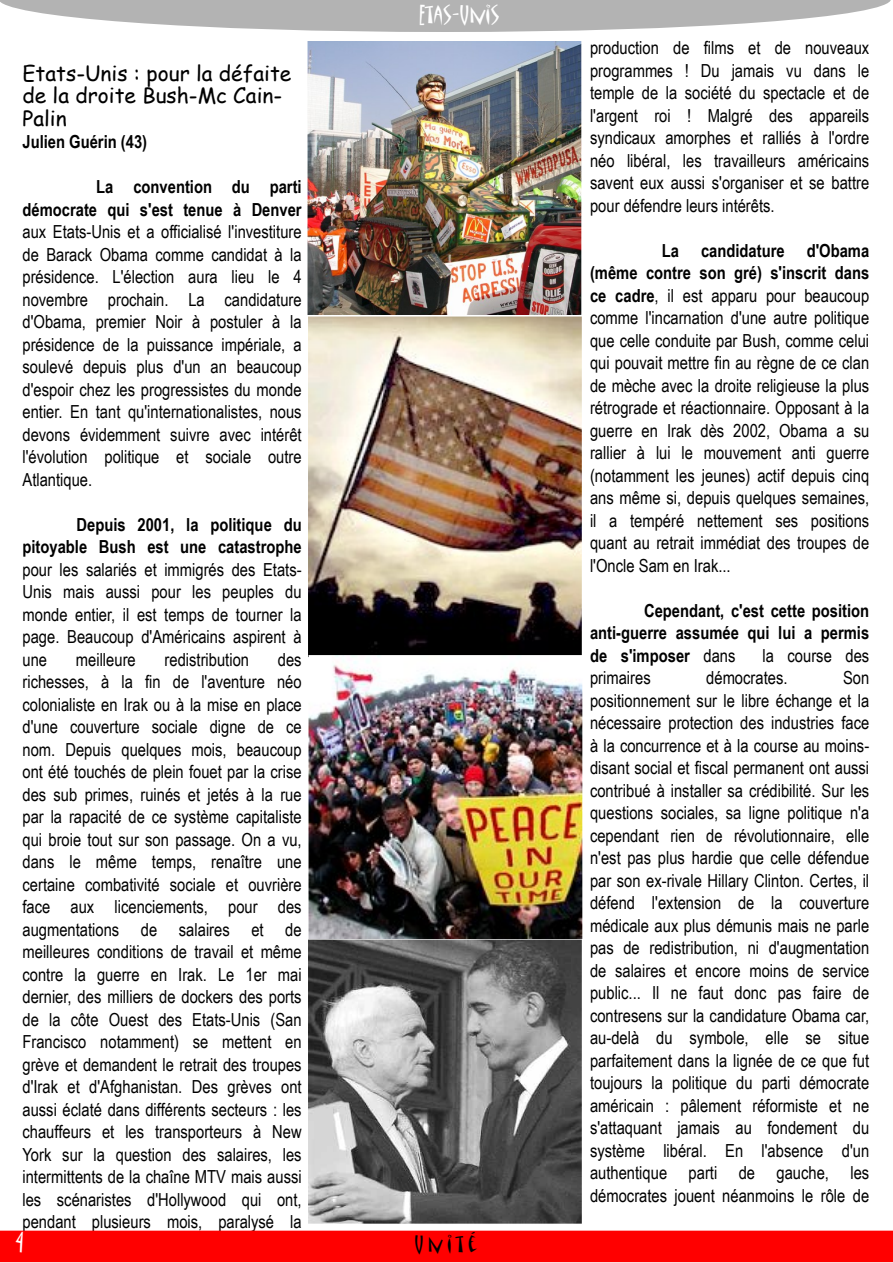
<style>
.page{position:relative;width:893px;height:1263px;background:#fff}
.page>*{position:absolute;margin:0;border:0;box-sizing:border-box;transform-origin:0 0}
.t1{font:22.5px "Matisse ITC";color:#fff}
.t2{font:21px/22.5px "Comic Sans MS";color:#000}
.t3{font:21px "Matisse ITC";letter-spacing:.2em;color:#000}
.t4{font:18px/22.5px "Arial Narrow";color:#000;text-align:justify}
.t5{font:700 18px/22.5px "Arial Narrow";color:#000;text-align:right}
.s1{font-weight:700}
.s2{font-weight:400}
</style>
<div class="page">
<div style="left:0;top:1230px;width:893px;height:32px;background:#f00"></div>
<img style="left:308px;top:41px;width:274px;height:614px">
<img style="left:308px;top:655px;width:274px;height:568px">
<svg style="left:0;top:0;width:891px;height:32px"></svg>
<p class="t1" style="left:419px;top:2px;width:83px">ETAS-UNIS</p>
<p class="t2" style="left:22px;top:62px;width:270px">Etats-Unis : pour la défaite de la droite Bush-Mc Cain-<br>Palin</p>
<p class="t5" style="left:22px;top:131px;width:126px">Julien Guérin (43)</p>
<p class="t5" style="left:22px;top:176px;width:281px">La convention du parti démocrate qui s'est tenue à Denver</p>
<p class="t4" style="left:22px;top:221px;width:281px">aux Etats-Unis et a officialisé l'investiture de Barack Obama comme candidat à la présidence. L'élection aura lieu le 4 novembre prochain. La candidature d'Obama, premier Noir à postuler à la présidence de la puissance impériale, a soulevé depuis plus d'un an beaucoup d'espoir chez les progressistes du monde entier. En tant qu'internationalistes, nous devons évidemment suivre avec intérêt l'évolution politique et sociale outre Atlantique.</p>
<p class="t5" style="left:22px;top:513px;width:281px">Depuis 2001, la politique du pitoyable Bush est une catastrophe</p>
<p class="t4" style="left:22px;top:558px;width:281px">pour les salariés et immigrés des Etats-Unis mais aussi pour les peuples du monde entier, il est temps de tourner la page. Beaucoup d'Américains aspirent à une</p>
<p class="t4" style="left:22px;top:648px;width:281px;text-indent:255px">des richesses, à la fin de l'aventure néo colonialiste en Irak ou à la mise en place d'une couverture sociale digne de ce nom. Depuis quelques mois, beaucoup ont été touchés de plein fouet par la crise des sub primes, ruinés et jetés à la rue par la rapacité de ce système capitaliste qui broie tout sur son passage. On a vu, dans le même temps, renaître une certaine combativité sociale et ouvrière face aux licenciements, pour des augmentations de salaires et de meilleures conditions de travail et même contre la guerre en Irak. Le 1er mai dernier, des milliers de dockers des ports de la côte Ouest des Etats-Unis (San Francisco notamment) se mettent en grève et demandent le retrait des troupes d'Irak et d'Afghanistan. Des grèves ont aussi éclaté dans différents secteurs : les chauffeurs et les transporteurs à New York sur la question des salaires, les intermittents de la chaîne MTV mais aussi les scénaristes d'Hollywood qui ont, pendant plusieurs mois, paralysé la</p>
<p class="t1" style="left:15px;top:1229px;width:10px">4</p>
<p class="t3" style="left:414px;top:1233px;width:64px">UNITÉ</p>
<p class="t4" style="left:76px;top:648px;width:61px">meilleure</p>
<p class="t4" style="left:165px;top:648px;width:86px">redistribution</p>
<p class="t4" style="left:590px;top:37px;width:281px">production de films et de nouveaux programmes ! Du jamais vu dans le temple de la société du spectacle et de l'argent roi ! Malgré des appareils syndicaux amorphes et ralliés à l'ordre néo libéral, les travailleurs américains savent eux aussi s'organiser et se battre pour défendre leurs intérêts.</p>
<p class="t4" style="left:590px;top:239px;width:281px;text-indent:72px"><span class="s1">La candidature d'Obama (même contre son gré) s'inscrit dans ce cadre</span>, il est apparu pour beaucoup comme l'incarnation d'une autre politique que celle conduite par Bush, comme celui qui pouvait mettre fin au règne de ce clan de mèche avec la droite religieuse la plus rétrograde et réactionnaire. Opposant à la guerre en Irak dès 2002, Obama a su rallier à lui le mouvement anti guerre (notamment les jeunes) actif depuis cinq ans même si, depuis quelques semaines, il a tempéré nettement ses positions quant au retrait immédiat des troupes de l'Oncle Sam en Irak...</p>
<p class="t5" style="left:590px;top:599px;width:281px;text-align:justify;text-indent:54px">Cependant, c'est cette position anti-guerre assumée qui lui a permis de s'imposer <span class="s2">dans</span></p>
<p class="t4" style="left:763px;top:644px;width:108px">la course des</p>
<p class="t4" style="left:590px;top:667px;width:281px;text-indent:253px">Son positionnement sur le libre échange et la nécessaire protection des industries face à la concurrence et à la course au moins&shy;disant social et fiscal permanent ont aussi contribué à installer sa crédibilité. Sur les questions sociales, sa ligne politique n'a cependant rien de révolutionnaire, elle n'est pas plus hardie que celle défendue par son ex-rivale Hillary Clinton. Certes, il défend l'extension de la couverture médicale aux plus démunis mais ne parle pas de redistribution, ni d'augmentation de salaires et encore moins de service public... Il ne faut donc pas faire de contresens sur la candidature Obama car, au-delà du symbole, elle se situe parfaitement dans la lignée de ce que fut toujours la politique du parti démocrate américain : pâlement réformiste et ne s'attaquant jamais au fondement du système libéral. En l'absence d'un authentique parti de gauche, les démocrates jouent néanmoins le rôle de</p>
<p class="t4" style="left:590px;top:667px;width:62px">primaires</p>
<p class="t4" style="left:706px;top:667px;width:83px">démocrates.</p>
</div>
